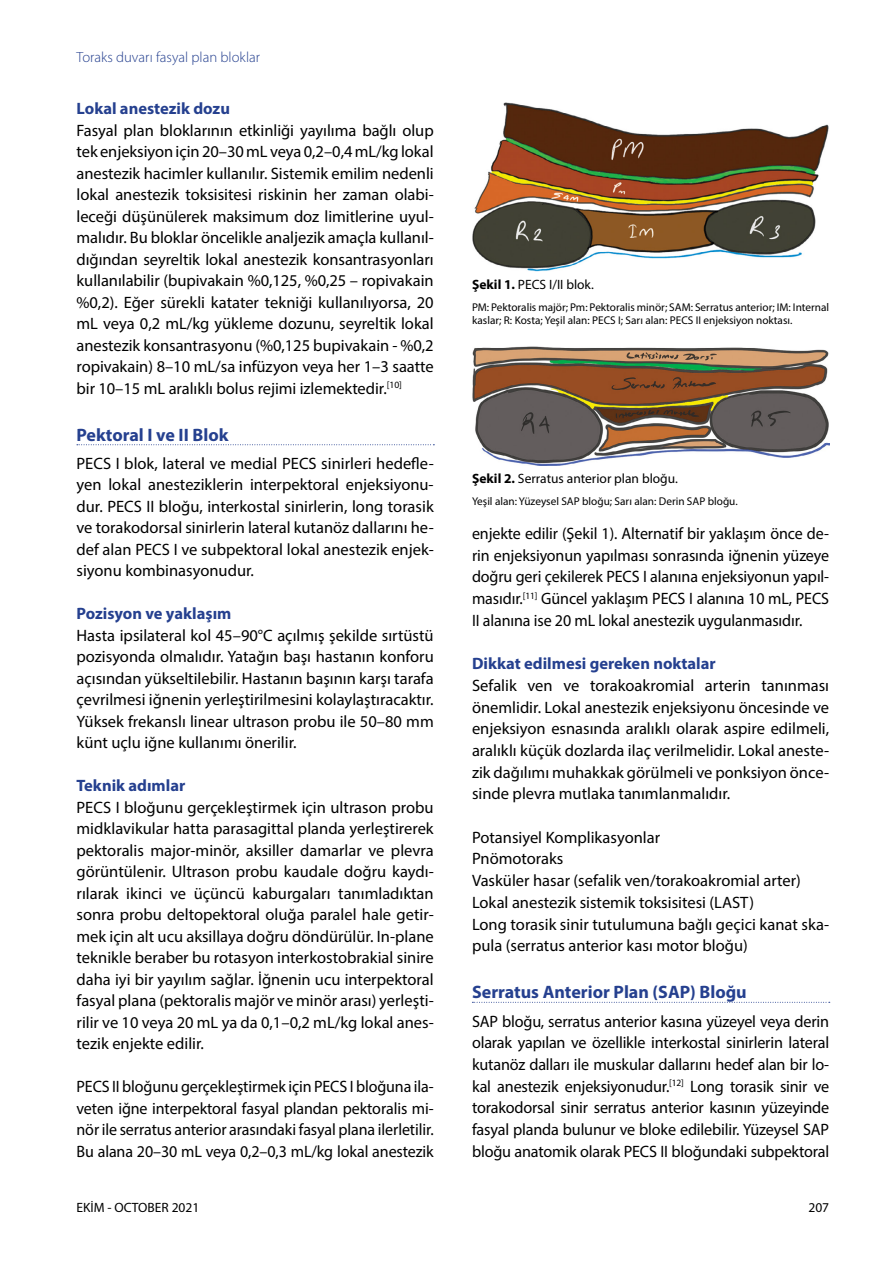
<style>
.page{position:relative;width:893px;height:1263px;background:#fff}
.page>*{position:absolute;margin:0;border:0;box-sizing:border-box;transform-origin:0 0}
.t1{font:700 18px "Myriad Pro";color:#25408f}
.t2{font:16.5px/21.5px "Myriad Pro";color:#000;text-align:justify}
.t3{font:700 16.5px "Myriad Pro";color:#25408f}
.t4{font:300 14.7px "Myriad Pro";color:#25408f}
.t5{font:13.5px "Myriad Pro";color:#000}
.t6{font:11.25px/13.5px "Myriad Pro";color:#000}
.s1{font-weight:700}
</style>
<div class="page">
<svg style="left:77px;top:444px;width:357px;height:1px"></svg>
<svg style="left:472px;top:1002px;width:358px;height:1px"></svg>
<img style="left:472px;top:102px;width:357px;height:169px">
<img style="left:472px;top:346px;width:357px;height:120px">
<p class="t4" style="left:77px;top:49px;width:185px">Toraks duvarı fasyal plan bloklar</p>
<p class="t3" style="left:77px;top:98px;width:155px">Lokal anestezik dozu</p>
<p class="t2" style="left:77px;top:119px;width:359px">Fasyal plan bloklarının etkinliği yayılıma bağlı olup tek enjeksiyon için 20–30 mL veya 0,2–0,4 mL/kg lokal anestezik hacimler kullanılır. Sistemik emilim nedenli lokal anestezik toksisitesi riskinin her zaman olabi&shy;leceği düşünülerek maksimum doz limitlerine uyul&shy;malıdır. Bu bloklar öncelikle analjezik amaçla kullanıl&shy;dığından seyreltik lokal anestezik konsantrasyonları kullanılabilir (bupivakain %0,125, %0,25 – ropivakain %0,2). Eğer sürekli katater tekniği kullanılıyorsa, 20 mL veya 0,2 mL/kg yükleme dozunu, seyreltik lokal anestezik konsantrasyonu (%0,125 bupivakain - %0,2 ropivakain) 8–10 mL/sa infüzyon veya her 1–3 saatte bir 10–15 mL aralıklı bolus rejimi izlemektedir.<sup>[10]</sup></p>
<p class="t1" style="left:77px;top:423px;width:153px">Pektoral I ve II Blok</p>
<p class="t2" style="left:77px;top:452px;width:359px">PECS I blok, lateral ve medial PECS sinirleri hedefle&shy;yen lokal anesteziklerin interpektoral enjeksiyonu&shy;dur. PECS II bloğu, interkostal sinirlerin, long torasik ve torakodorsal sinirlerin lateral kutanöz dallarını he&shy;def alan PECS I ve subpektoral lokal anestezik enjek&shy;siyonu kombinasyonudur.</p>
<p class="t3" style="left:77px;top:603px;width:156px">Pozisyon ve yaklaşım</p>
<p class="t2" style="left:77px;top:624px;width:359px">Hasta ipsilateral kol 45–90°C açılmış şekilde sırtüstü pozisyonda olmalıdır. Yatağın başı hastanın konforu açısından yükseltilebilir. Hastanın başının karşı tarafa çevrilmesi iğnenin yerleştirilmesini kolaylaştıracaktır.<br>Yüksek frekanslı linear ultrason probu ile 50–80 mm künt uçlu iğne kullanımı önerilir.</p>
<p class="t3" style="left:77px;top:775px;width:110px">Teknik adımlar</p>
<p class="t2" style="left:77px;top:796px;width:359px">PECS I bloğunu gerçekleştirmek için ultrason probu midklavikular hatta parasagittal planda yerleştirerek pektoralis major-minör, aksiller damarlar ve plevra görüntülenir. Ultrason probu kaudale doğru kaydı&shy;rılarak ikinci ve üçüncü kaburgaları tanımladıktan sonra probu deltopektoral oluğa paralel hale getir&shy;mek için alt ucu aksillaya doğru döndürülür. In-plane teknikle beraber bu rotasyon interkostobrakial sinire daha iyi bir yayılım sağlar. İğnenin ucu interpektoral fasyal plana (pektoralis majör ve minör arası) yerleşti&shy;rilir ve 10 veya 20 mL ya da 0,1–0,2 mL/kg lokal anes&shy;tezik enjekte edilir.</p>
<p class="t2" style="left:77px;top:1076px;width:359px">PECS II bloğunu gerçekleştirmek için PECS I bloğuna ila&shy;veten iğne interpektoral fasyal plandan pektoralis mi&shy;nör ile serratus anterior arasındaki fasyal plana ilerletilir.<br>Bu alana 20–30 mL veya 0,2–0,3 mL/kg lokal anestezik</p>
<p class="t5" style="left:472px;top:276px;width:123px"><span class="s1">Şekil 1.</span> PECS I/II blok.</p>
<p class="t6" style="left:472px;top:300px;width:359px">PM: Pektoralis majör; Pm: Pektoralis minör; SAM: Serratus anterior; IM: Internal kaslar; R: Kosta; Yeşil alan: PECS I; Sarı alan: PECS II enjeksiyon noktası.</p>
<p class="t5" style="left:472px;top:470px;width:207px"><span class="s1">Şekil 2.</span> Serratus anterior plan bloğu.</p>
<p class="t6" style="left:472px;top:495px;width:267px">Yeşil alan: Yüzeysel SAP bloğu; Sarı alan: Derin SAP bloğu.</p>
<p class="t2" style="left:472px;top:522px;width:359px">enjekte edilir (Şekil 1). Alternatif bir yaklaşım önce de&shy;rin enjeksiyonun yapılması sonrasında iğnenin yüzeye doğru geri çekilerek PECS I alanına enjeksiyonun yapıl&shy;masıdır.<sup>[11]</sup> Güncel yaklaşım PECS I alanına 10 mL, PECS II alanına ise 20 mL lokal anestezik uygulanmasıdır.</p>
<p class="t3" style="left:472px;top:653px;width:245px">Dikkat edilmesi gereken noktalar</p>
<p class="t2" style="left:472px;top:674px;width:359px">Sefalik ven ve torakoakromial arterin tanınması önemlidir. Lokal anestezik enjeksiyonu öncesinde ve enjeksiyon esnasında aralıklı olarak aspire edilmeli, aralıklı küçük dozlarda ilaç verilmelidir. Lokal aneste&shy;zik dağılımı muhakkak görülmeli ve ponksiyon önce&shy;sinde plevra mutlaka tanımlanmalıdır.</p>
<p class="t2" style="left:472px;top:826px;width:359px;text-align:left">Potansiyel Komplikasyonlar<br>Pnömotoraks<br>Vasküler hasar (sefalik ven/torakoakromial arter)<br>Lokal anestezik sistemik toksisitesi (LAST)<br>Long torasik sinir tutulumuna bağlı geçici kanat ska&shy;pula (serratus anterior kası motor bloğu)</p>
<p class="t1" style="left:472px;top:980px;width:276px">Serratus Anterior Plan (SAP) Bloğu</p>
<p class="t2" style="left:472px;top:1010px;width:359px">SAP bloğu, serratus anterior kasına yüzeyel veya derin olarak yapılan ve özellikle interkostal sinirlerin lateral kutanöz dalları ile muskular dallarını hedef alan bir lo&shy;kal anestezik enjeksiyonudur.<sup>[12]</sup> Long torasik sinir ve torakodorsal sinir serratus anterior kasının yüzeyinde fasyal planda bulunur ve bloke edilebilir. Yüzeysel SAP bloğu anatomik olarak PECS II bloğundaki subpektoral</p>
<p class="t5" style="left:77px;top:1199px;width:124px">EKİM - OCTOBER 2021</p>
<p class="t5" style="left:808px;top:1199px;width:22px">207</p>
</div>
